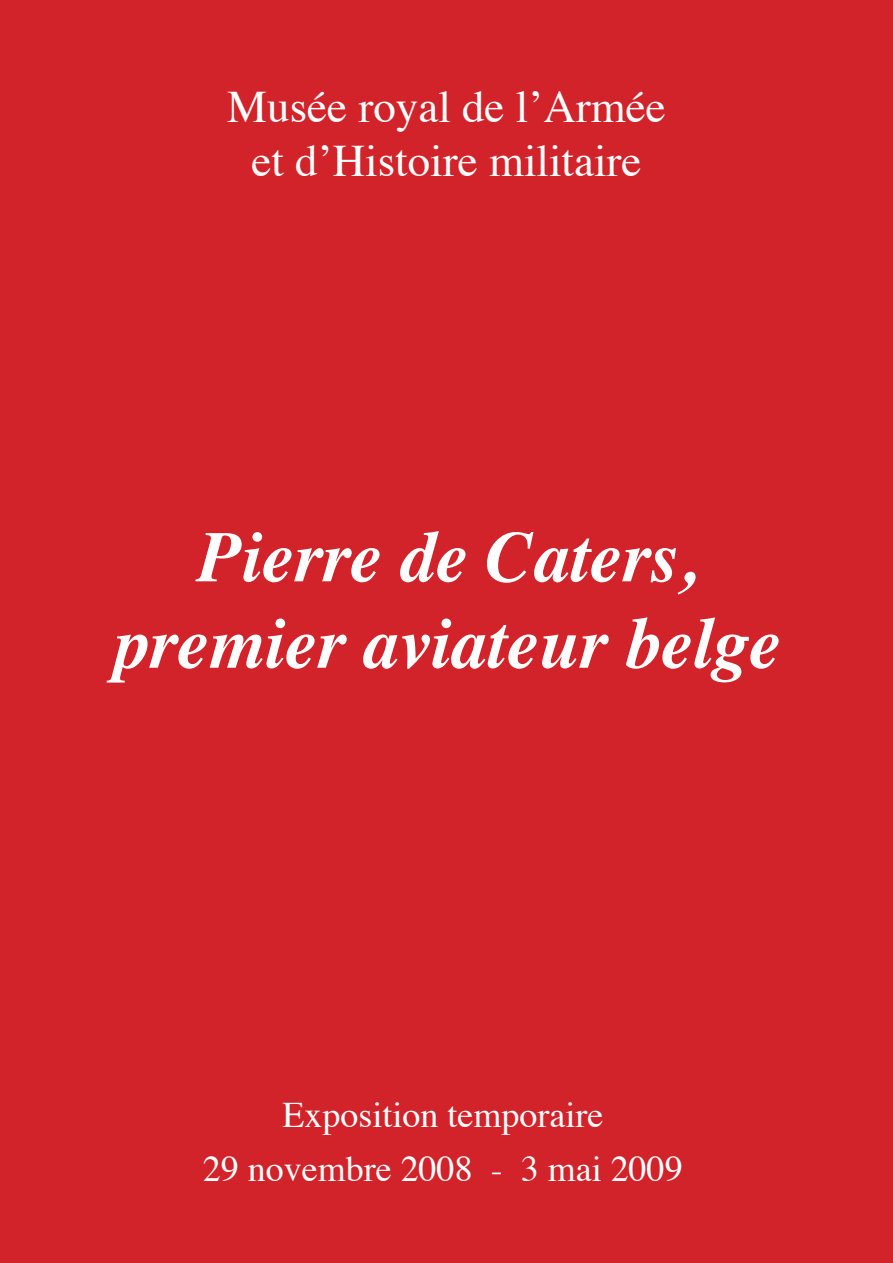
<style>
.page{position:relative;width:893px;height:1263px;background:#d2232a}
.page>*{position:absolute;margin:0;border:0;box-sizing:border-box;transform-origin:0 0}
.t1{font:italic 700 72px/86.4px "Times";color:#fff;text-align:center}
.t2{font:45px/54px "Times";color:#fff;text-align:center}
.t3{font:36px/54px "Times";color:#fff;text-align:center}
</style>
<div class="page">
<p class="t2" style="left:227px;top:76px;width:440px">Musée royal de l’Armée et d’Histoire militaire</p>
<h1 class="t1" style="left:113px;top:507px;width:669px">Pierre de Caters, premier aviateur belge</h1>
<p class="t3" style="left:203px;top:1085px;width:481px">Exposition temporaire<br>29 novembre 2008 - 3 mai 2009</p>
</div>
